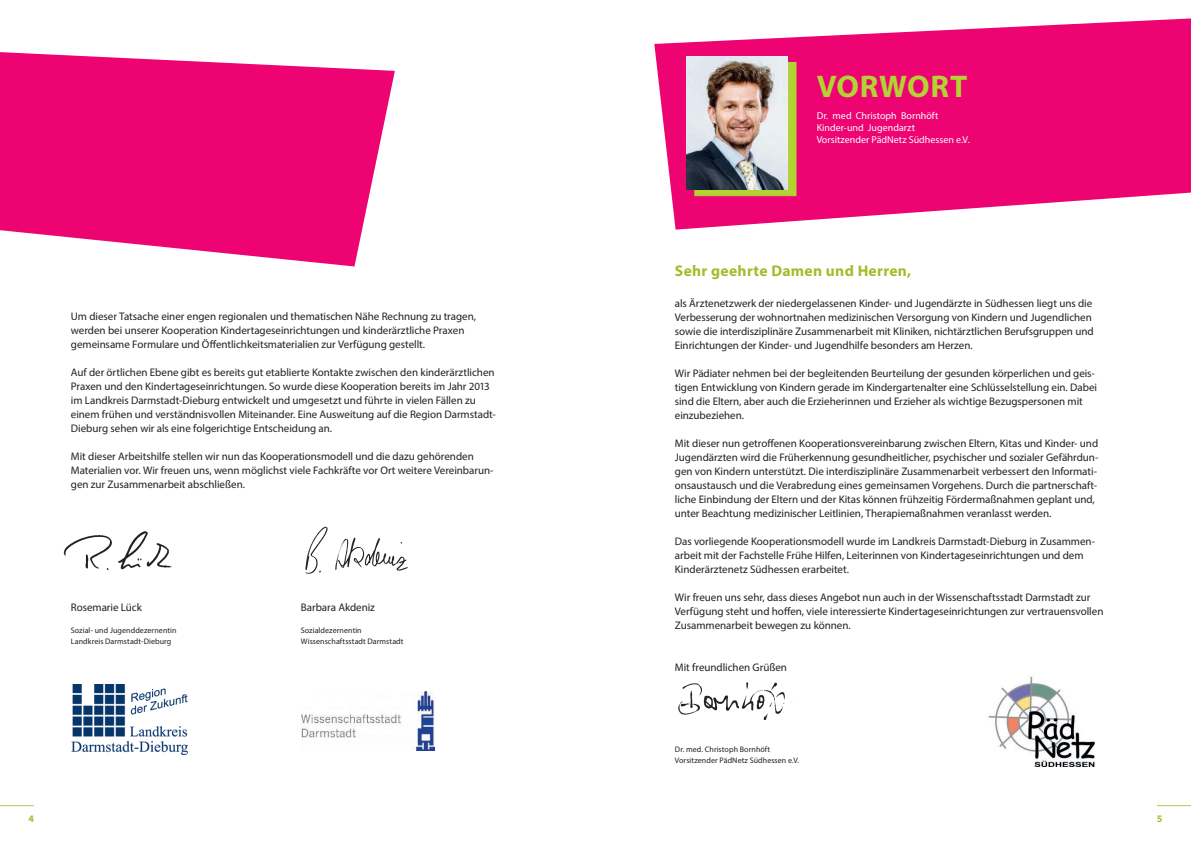
<style>
.page{position:relative;width:1191px;height:842px;background:#fff}
.page>*{position:absolute;margin:0;border:0;box-sizing:border-box;transform-origin:0 0}
.t1{font:700 31.4px "Myriad Pro";letter-spacing:.02em;color:#b3d234}
.t2{font:700 15.5px "Myriad Pro";letter-spacing:.02em;color:#a4bc2a}
.t3{font:11px/14px "Myriad Pro";letter-spacing:-.005em;color:#231f20}
.t4{font:10px/12px "Myriad Pro";color:#fff}
.t5{font:700 10px "Myriad Pro";color:#a4bc2a}
.t6{font:8px/11px "Myriad Pro";letter-spacing:.01em;color:#231f20}
</style>
<div class="page">
<svg style="left:654px;top:18px;width:537px;height:212px;fill:#ed0372"></svg>
<div style="left:694px;top:62px;width:102px;height:134px;background:#b3d234;border:1px solid #b3d234"></div>
<img style="left:686px;top:57px;width:101px;height:133px">
<img style="left:988px;top:676px;width:106px;height:90px">
<img style="left:678px;top:682px;width:115px;height:38px">
<svg style="left:0;top:52px;width:395px;height:214px;fill:#ed0372"></svg>
<hr style="left:0;top:805px;width:34px;height:1px;background:#b5c653">
<hr style="left:1157px;top:805px;width:34px;height:1px;background:#b5c653">
<img style="left:71px;top:684px;width:116px;height:70px">
<img style="left:302px;top:692px;width:132px;height:58px">
<img style="left:63px;top:531px;width:109px;height:40px">
<img style="left:305px;top:526px;width:103px;height:48px">
<h1 class="t1" style="left:816px;top:66px;width:152px">VORWORT</h1>
<p class="t3" style="left:71px;top:309px;width:407px">Um dieser Tatsache einer engen regionalen und thematischen Nähe Rechnung zu tragen, werden bei unserer Kooperation Kindertageseinrichtungen und kinderärztliche Praxen gemeinsame Formulare und Öffentlichkeitsmaterialien zur Verfügung gestellt.</p>
<p class="t3" style="left:71px;top:365px;width:426px">Auf der örtlichen Ebene gibt es bereits gut etablierte Kontakte zwischen den kinderärztlichen Praxen und den Kindertageseinrichtungen. So wurde diese Kooperation bereits im Jahr 2013 im Landkreis Darmstadt-Dieburg entwickelt und umgesetzt und führte in vielen Fällen zu einem frühen und verständnisvollen Miteinander. Eine Ausweitung auf die Region Darmstadt-Dieburg sehen wir als eine folgerichtige Entscheidung an.</p>
<p class="t3" style="left:71px;top:449px;width:424px">Mit dieser Arbeitshilfe stellen wir nun das Kooperationsmodell und die dazu gehörenden<br>Materialien vor. Wir freuen uns, wenn möglichst viele Fachkräfte vor Ort weitere Vereinbarun&shy;gen zur Zusammenarbeit abschließen.</p>
<p class="t3" style="left:71px;top:600px;width:73px">Rosemarie Lück</p>
<p class="t6" style="left:71px;top:625px;width:107px">Sozial- und Jugenddezernentin<br>Landkreis Darmstadt-Dieburg</p>
<p class="t3" style="left:301px;top:600px;width:76px">Barbara Akdeniz</p>
<p class="t6" style="left:301px;top:624px;width:104px">Sozialdezernentin<br>Wissenschaftsstadt Darmstadt</p>
<p class="t4" style="left:816px;top:110px;width:155px">Dr. med Christoph Bornhöft<br>Kinder-und Jugendarzt<br>Vorsitzender PädNetz Südhessen e.V.</p>
<h2 class="t2" style="left:675px;top:261px;width:238px">Sehr geehrte Damen und Herren,</h2>
<p class="t3" style="left:675px;top:296px;width:420px">als Ärztenetzwerk der niedergelassenen Kinder- und Jugendärzte in Südhessen liegt uns die Verbesserung der wohnortnahen medizinischen Versorgung von Kindern und Jugendlichen sowie die interdisziplinäre Zusammenarbeit mit Kliniken, nichtärztlichen Berufsgruppen und Einrichtungen der Kinder- und Jugendhilfe besonders am Herzen.</p>
<p class="t3" style="left:675px;top:366px;width:424px">Wir Pädiater nehmen bei der begleitenden Beurteilung der gesunden körperlichen und geis&shy;tigen Entwicklung von Kindern gerade im Kindergartenalter eine Schlüsselstellung ein. Dabei sind die Eltern, aber auch die Erzieherinnen und Erzieher als wichtige Bezugspersonen mit einzubeziehen.</p>
<p class="t3" style="left:675px;top:436px;width:425px">Mit dieser nun getroffenen Kooperationsvereinbarung zwischen Eltern, Kitas und Kinder- und Jugendärzten wird die Früherkennung gesundheitlicher, psychischer und sozialer Gefährdun&shy;gen von Kindern unterstützt. Die interdisziplinäre Zusammenarbeit verbessert den Informati&shy;onsaustausch und die Verabredung eines gemeinsamen Vorgehens. Durch die partnerschaft&shy;liche Einbindung der Eltern und der Kitas können frühzeitig Fördermaßnahmen geplant und, unter Beachtung medizinischer Leitlinien, Therapiemaßnahmen veranlasst werden.</p>
<p class="t3" style="left:675px;top:534px;width:422px">Das vorliegende Kooperationsmodell wurde im Landkreis Darmstadt-Dieburg in Zusammen&shy;arbeit mit der Fachstelle Frühe Hilfen, Leiterinnen von Kindertageseinrichtungen und dem<br>Kinderärztenetz Südhessen erarbeitet.</p>
<p class="t3" style="left:675px;top:590px;width:430px">Wir freuen uns sehr, dass dieses Angebot nun auch in der Wissenschaftsstadt Darmstadt zur<br>Verfügung steht und hoffen, viele interessierte Kindertageseinrichtungen zur vertrauensvollen<br>Zusammenarbeit bewegen zu können.</p>
<p class="t3" style="left:675px;top:660px;width:114px">Mit freundlichen Grüßen</p>
<p class="t6" style="left:675px;top:744px;width:126px">Dr. med. Christoph Bornhöft<br>Vorsitzender PädNetz Südhessen e.V.</p>
<p class="t5" style="left:28px;top:812px;width:7px">4</p>
<p class="t5" style="left:1157px;top:812px;width:7px">5</p>
</div>
